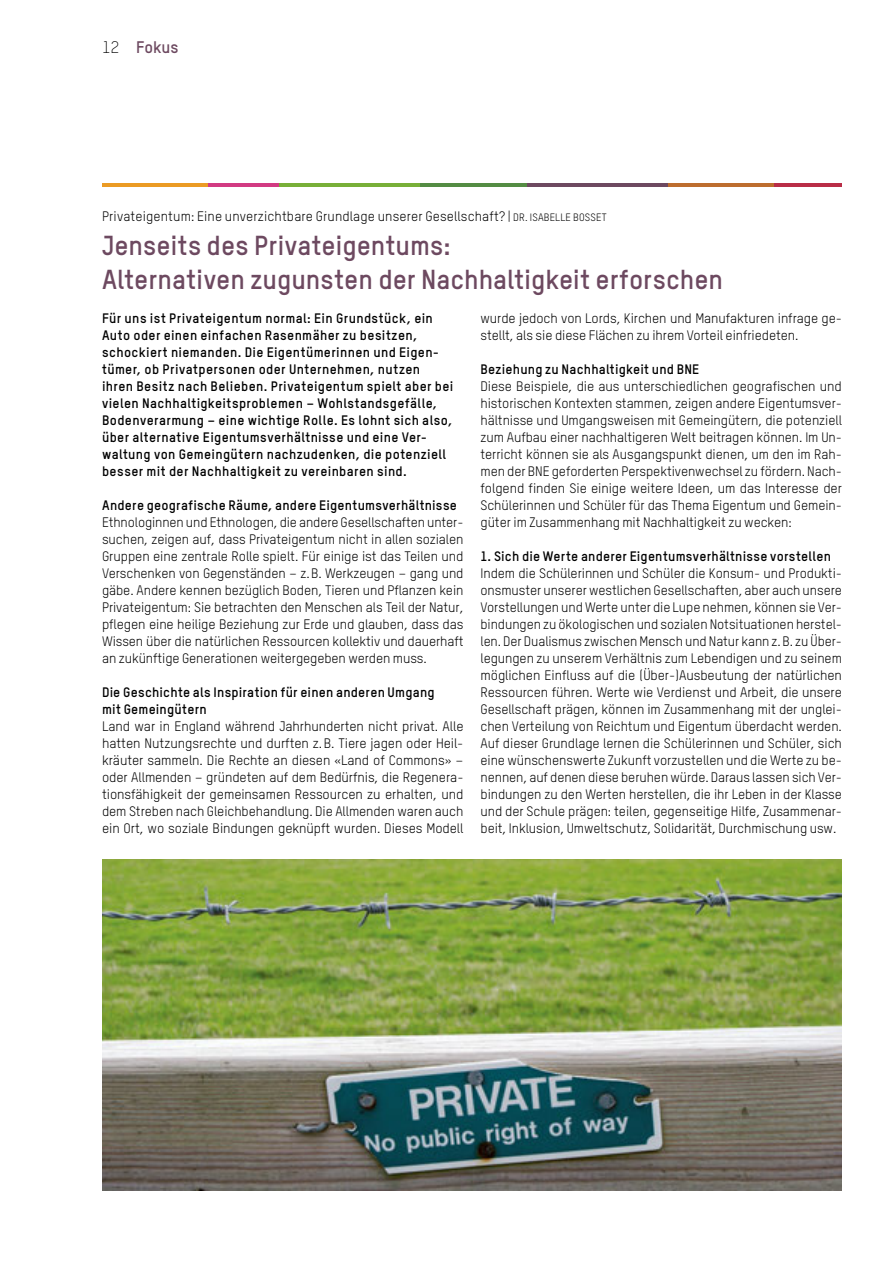
<style>
.page{position:relative;width:893px;height:1263px;background:#fff}
.page>*{position:absolute;margin:0;border:0;box-sizing:border-box;transform-origin:0 0}
.t1{font:700 27px/34px "TSTARPRO";color:#6d4960}
.t2{font:700 16.5px "TSTARPRO";letter-spacing:-.005em;color:#6d4960}
.t3{font:300 16.5px "TSTARPRO";color:#000}
.t4{font:13.5px/17px "TSTARPRO";letter-spacing:-.005em;color:#000;text-align:justify}
.t5{font:700 13.5px/17px "TSTARPRO";letter-spacing:.025em;color:#000}
.s1{font-size:10.5px}
</style>
<div class="page">
<img style="left:102px;top:859px;width:740px;height:332px">
<hr style="left:102px;top:184px;width:106px;height:3px;background:#eb9b24">
<hr style="left:208px;top:184px;width:71px;height:3px;background:#d23a82">
<hr style="left:279px;top:184px;width:142px;height:3px;background:#78af38">
<hr style="left:421px;top:184px;width:106px;height:3px;background:#548c43">
<hr style="left:527px;top:184px;width:141px;height:3px;background:#6d4960">
<hr style="left:668px;top:184px;width:107px;height:3px;background:#bd6d2e">
<hr style="left:775px;top:184px;width:67px;height:3px;background:#b92d47">
<p class="t3" style="left:102px;top:38px;width:19px">12</p>
<p class="t2" style="left:136px;top:37px;width:44px">Fokus</p>
<p class="t4" style="left:102px;top:208px;width:506px">Privateigentum: Eine unverzichtbare Grundlage unserer Gesellschaft? | <span class="s1">DR. ISABELLE BOSSET</span></p>
<h1 class="t1" style="left:102px;top:228px;width:622px">Jenseits des Privateigentums:<br>Alternativen zugunsten der Nachhaltigkeit erforschen</h1>
<p class="t5" style="left:102px;top:310px;width:353px">Für uns ist Privateigentum normal: Ein Grundstück, ein Auto oder einen einfachen Rasenmäher zu besitzen, schockiert niemanden. Die Eigentümerinnen und Eigen&shy;tümer, ob Privatpersonen oder Unternehmen, nutzen ihren Besitz nach Belieben. Privateigentum spielt aber bei vielen Nachhaltigkeitsproblemen – Wohlstandsgefälle, Bodenverarmung – eine wichtige Rolle. Es lohnt sich also, über alternative Eigentumsverhältnisse und eine Ver&shy;waltung von Gemeingütern nachzudenken, die potenziell besser mit der Nachhaltigkeit zu vereinbaren sind.</p>
<p class="t5" style="left:102px;top:497px;width:356px">Andere geografische Räume, andere Eigentumsverhältnisse</p>
<p class="t4" style="left:102px;top:514px;width:363px">Ethnologinnen und Ethnologen, die andere Gesellschaften unter&shy;suchen, zeigen auf, dass Privateigentum nicht in allen sozialen Gruppen eine zentrale Rolle spielt. Für einige ist das Teilen und Verschenken von Gegenständen – z.B. Werkzeugen – gang und gäbe. Andere kennen bezüglich Boden, Tieren und Pflanzen kein Privateigentum: Sie betrachten den Menschen als Teil der Natur, pflegen eine heilige Beziehung zur Erde und glauben, dass das Wissen über die natürlichen Ressourcen kollektiv und dauerhaft an zukünftige Generationen weitergegeben werden muss.</p>
<p class="t5" style="left:102px;top:684px;width:334px">Die Geschichte als Inspiration für einen anderen Umgang mit Gemeingütern</p>
<p class="t4" style="left:102px;top:718px;width:363px;text-align:left">Land war in England während Jahrhunderten nicht privat. Alle hatten Nutzungsrechte und durften z.B. Tiere jagen oder Heil&shy;kräuter sammeln. Die Rechte an diesen «Land of Commons» – oder Allmenden – gründeten auf dem Bedürfnis, die Regenera&shy;tionsfähigkeit der gemeinsamen Ressourcen zu erhalten, und dem Streben nach Gleichbehandlung. Die Allmenden waren auch ein Ort, wo soziale Bindungen geknüpft wurden. Dieses Modell</p>
<p class="t4" style="left:480px;top:310px;width:363px">wurde jedoch von Lords, Kirchen und Manufakturen infrage ge&shy;stellt, als sie diese Flächen zu ihrem Vorteil einfriedeten.</p>
<p class="t5" style="left:480px;top:361px;width:220px">Beziehung zu Nachhaltigkeit und BNE</p>
<p class="t4" style="left:480px;top:378px;width:363px">Diese Beispiele, die aus unterschiedlichen geografischen und historischen Kontexten stammen, zeigen andere Eigentumsver&shy;hältnisse und Umgangsweisen mit Gemeingütern, die potenziell zum Aufbau einer nachhaltigeren Welt beitragen können. Im Un&shy;terricht können sie als Ausgangspunkt dienen, um den im Rah&shy;men der BNE geforderten Perspektivenwechsel zu fördern. Nach&shy;folgend finden Sie einige weitere Ideen, um das Interesse der Schülerinnen und Schüler für das Thema Eigentum und Gemein&shy;güter im Zusammenhang mit Nachhaltigkeit zu wecken:</p>
<p class="t5" style="left:480px;top:548px;width:352px">1. Sich die Werte anderer Eigentumsverhältnisse vorstellen</p>
<p class="t4" style="left:480px;top:565px;width:363px">Indem die Schülerinnen und Schüler die Konsum- und Produkti&shy;onsmuster unserer westlichen Gesellschaften, aber auch unsere Vorstellungen und Werte unter die Lupe nehmen, können sie Ver&shy;bindungen zu ökologischen und sozialen Notsituationen herstel&shy;len. Der Dualismus zwischen Mensch und Natur kann z.B. zu Über&shy;legungen zu unserem Verhältnis zum Lebendigen und zu seinem möglichen Einfluss auf die (Über-)Ausbeutung der natürlichen Ressourcen führen. Werte wie Verdienst und Arbeit, die unsere Gesellschaft prägen, können im Zusammenhang mit der unglei&shy;chen Verteilung von Reichtum und Eigentum überdacht werden.<br>Auf dieser Grundlage lernen die Schülerinnen und Schüler, sich eine wünschenswerte Zukunft vorzustellen und die Werte zu be&shy;nennen, auf denen diese beruhen würde. Daraus lassen sich Ver&shy;bindungen zu den Werten herstellen, die ihr Leben in der Klasse und der Schule prägen: teilen, gegenseitige Hilfe, Zusammenar&shy;beit, Inklusion, Umweltschutz, Solidarität, Durchmischung usw.</p>
</div>
